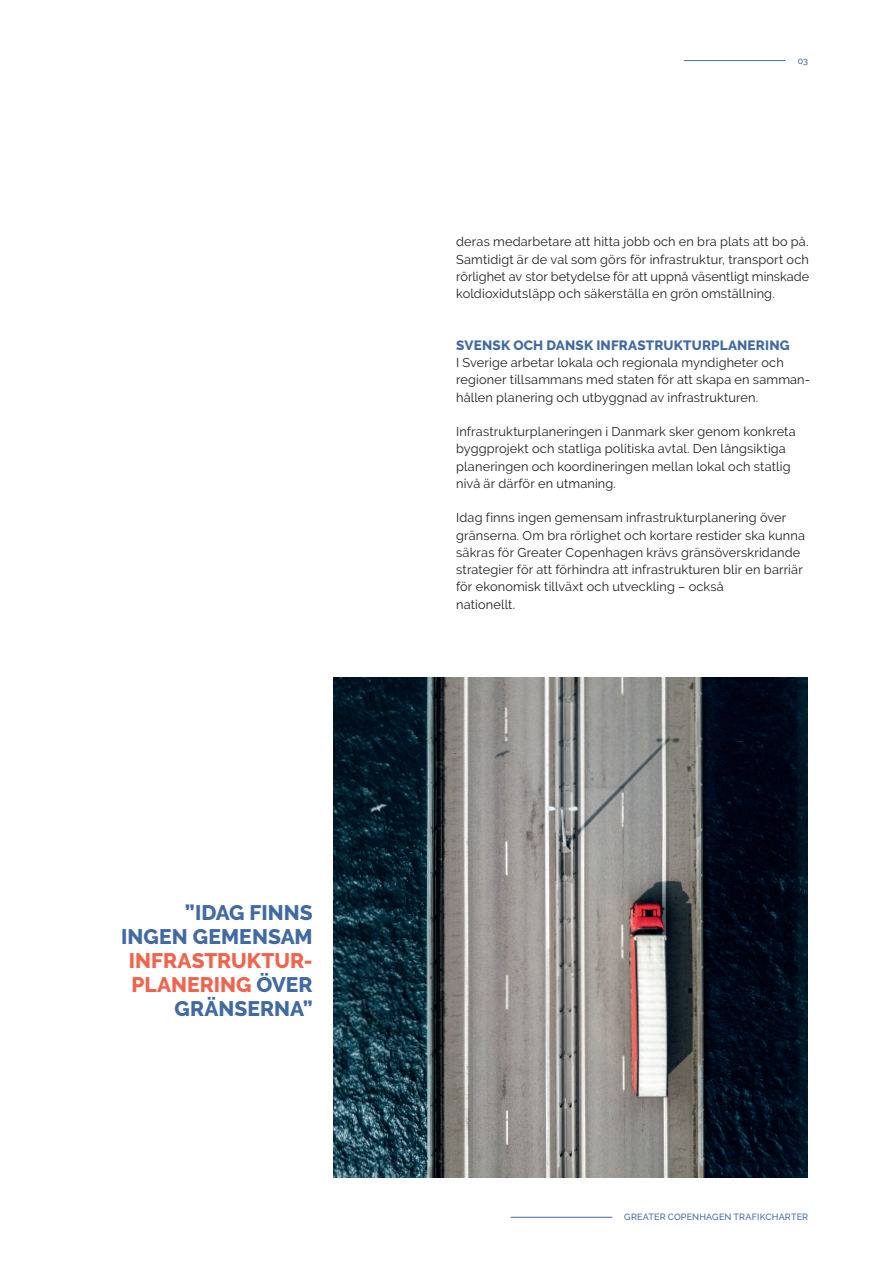
<style>
.page{position:relative;width:893px;height:1263px;background:#fff}
.page>*{position:absolute;margin:0;border:0;box-sizing:border-box;transform-origin:0 0}
.Citat{font:800 21px/24px "Raleway";letter-spacing:.005em;color:#426aa2;text-align:right}
.Mellemrubrik{font:800 13.5px "Raleway";letter-spacing:.015em;color:#426aa2}
.Brød{font:12.75px/17.2px "Raleway";letter-spacing:.01em;color:#231f20}
.t1{font:500 9px "Raleway";letter-spacing:.015em;color:#426aa2}
.s1{color:#f1634c}
</style>
<div class="page">
<img style="left:333px;top:678px;width:475px;height:500px">
<hr style="left:684px;top:60px;width:102px;height:1px;background:#426aa2">
<hr style="left:511px;top:1217px;width:101px;height:1px;background:#426aa2">
<p class="Citat" style="left:121px;top:901px;width:193px">”IDAG FINNS<br>INGEN GEMENSAM<br><span class="s1">INFRASTRUKTUR-<br>PLANERING</span> ÖVER<br>GRÄNSERNA”</p>
<p class="t1" style="left:798px;top:55px;width:12px">03</p>
<p class="Brød" style="left:456px;top:233px;width:355px;text-align:justify">deras medarbetare att hitta jobb och en bra plats att bo på.<br>Samtidigt är de val som görs för infrastruktur, transport och rörlighet av stor betydelse för att uppnå väsentligt minskade koldioxidutsläpp och säkerställa en grön omställning.</p>
<p class="Mellemrubrik" style="left:456px;top:337px;width:335px">SVENSK OCH DANSK INFRASTRUKTURPLANERING</p>
<p class="Brød" style="left:456px;top:354px;width:356px">I Sverige arbetar lokala och regionala myndigheter och regioner tillsammans med staten för att skapa en samman&shy;hållen planering och utbyggnad av infrastrukturen.</p>
<p class="Brød" style="left:456px;top:423px;width:341px">Infrastrukturplaneringen i Danmark sker genom konkreta byggprojekt och statliga politiska avtal. Den långsiktiga planeringen och koordineringen mellan lokal och statlig nivå är därför en utmaning.</p>
<p class="Brød" style="left:456px;top:509px;width:350px">Idag finns ingen gemensam infrastrukturplanering över gränserna. Om bra rörlighet och kortare restider ska kunna säkras för Greater Copenhagen krävs gränsöverskridande strategier för att förhindra att infrastrukturen blir en barriär för ekonomisk tillväxt och utveckling – också<br>nationellt.</p>
<p class="t1" style="left:624px;top:1212px;width:185px">GREATER COPENHAGEN TRAFIKCHARTER</p>
</div>
